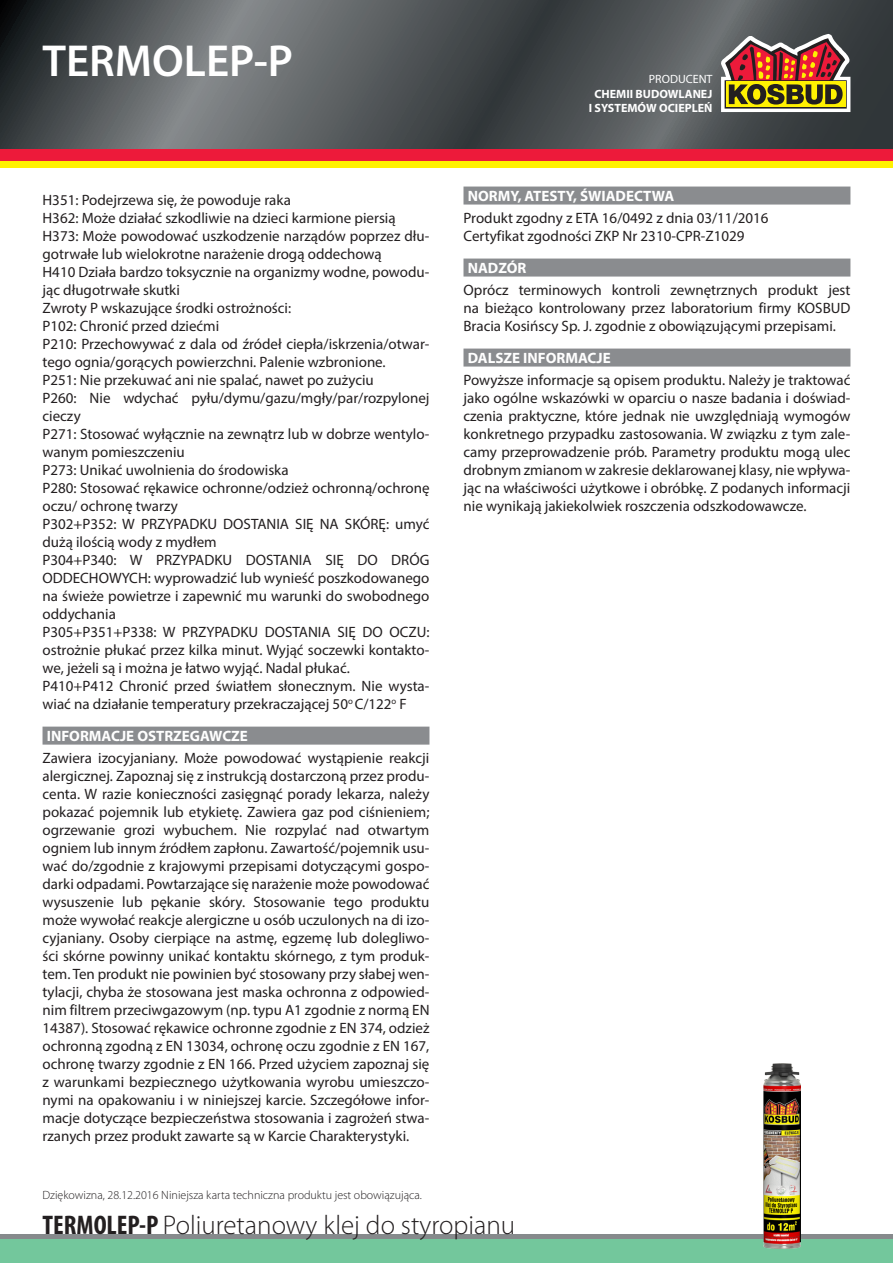
<style>
.page{position:relative;width:893px;height:1263px;background:#fff}
.page>*{position:absolute;margin:0;border:0;box-sizing:border-box;transform-origin:0 0}
.Nazwa{font:600 45px "Myriad Pro";color:#fff}
.t1{font:300 27px "Myriad Pro";color:#231f20}
.Tekst{font:15px/18px "Myriad Pro";color:#231f20}
.Wyroznienie{font:700 15px "Myriad Pro";color:#fff}
.Uwagi{font:300 12px "Myriad Pro";color:#231f20}
.t2{font:700 12px/14.4px "Myriad Pro";color:#fff;text-align:right}
.s1{font-weight:400}
.s2{font-weight:700;font-stretch:condensed}
</style>
<div class="page">
<div style="left:43px;top:727px;width:386px;height:18px;background:#8a8c8f"></div>
<div style="left:463px;top:187px;width:387px;height:18px;background:#8a8c8f"></div>
<div style="left:463px;top:259px;width:387px;height:18px;background:#8a8c8f"></div>
<div style="left:463px;top:349px;width:387px;height:18px;background:#8a8c8f"></div>
<div style="left:0;top:1237px;width:893px;height:26px;background:#73c79c"></div>
<hr style="left:0;top:1234px;width:893px;height:4px;background:#868a8c">
<svg style="left:0;top:0;width:893px;height:149px;background:#515658"></svg>
<svg style="left:717px;top:31px;width:136px;height:83px;background:#966c4a"></svg>
<div style="left:0;top:149px;width:893px;height:13px;background:#ed1a3a"></div>
<div style="left:0;top:162px;width:893px;height:6px;background:#fff101"></div>
<img style="left:763px;top:1063px;width:37px;height:185px">
<p class="Nazwa" style="left:43px;top:33px;width:252px">TERMOLEP-P</p>
<p class="Tekst" style="left:43px;top:190px;width:250px">H351: Podejrzewa się, że powoduje raka</p>
<p class="Tekst" style="left:43px;top:208px;width:355px">H362: Może działać szkodliwie na dzieci karmione piersią</p>
<p class="Tekst" style="left:43px;top:226px;width:388px">H373: Może powodować uszkodzenie narządów poprzez dłu&shy;gotrwałe lub wielokrotne narażenie drogą oddechową</p>
<p class="Tekst" style="left:43px;top:262px;width:388px">H410 Działa bardzo toksycznie na organizmy wodne, powodu&shy;jąc długotrwałe skutki</p>
<p class="Tekst" style="left:43px;top:298px;width:250px">Zwroty P wskazujące środki ostrożności:</p>
<p class="Tekst" style="left:43px;top:316px;width:178px">P102: Chronić przed dziećmi</p>
<p class="Tekst" style="left:43px;top:334px;width:388px">P210: Przechowywać z dala od źródeł ciepła/iskrzenia/otwar&shy;tego ognia/gorących powierzchni. Palenie wzbronione.</p>
<p class="Tekst" style="left:43px;top:370px;width:333px">P251: Nie przekuwać ani nie spalać, nawet po zużyciu</p>
<p class="Tekst" style="left:43px;top:388px;width:388px">P260: Nie wdychać pyłu/dymu/gazu/mgły/par/rozpylonej cieczy</p>
<p class="Tekst" style="left:43px;top:424px;width:388px">P271: Stosować wyłącznie na zewnątrz lub w dobrze wentylo&shy;wanym pomieszczeniu</p>
<p class="Tekst" style="left:43px;top:460px;width:248px">P273: Unikać uwolnienia do środowiska</p>
<p class="Tekst" style="left:43px;top:478px;width:388px">P280: Stosować rękawice ochronne/odzież ochronną/ochronę oczu/ ochronę twarzy</p>
<p class="Tekst" style="left:43px;top:514px;width:388px">P302+P352: W PRZYPADKU DOSTANIA SIĘ NA SKÓRĘ: umyć dużą ilością wody z mydłem</p>
<p class="Tekst" style="left:43px;top:550px;width:388px;text-align:justify">P304+P340: W PRZYPADKU DOSTANIA SIĘ DO DRÓG ODDECHOWYCH: wyprowadzić lub wynieść poszkodowanego na świeże powietrze i zapewnić mu warunki do swobodnego oddychania</p>
<p class="Tekst" style="left:43px;top:622px;width:388px;text-align:justify">P305+P351+P338: W PRZYPADKU DOSTANIA SIĘ DO OCZU: ostrożnie płukać przez kilka minut. Wyjąć soczewki kontakto&shy;we, jeżeli są i można je łatwo wyjąć. Nadal płukać.</p>
<p class="Tekst" style="left:43px;top:676px;width:388px">P410+P412 Chronić przed światłem słonecznym. Nie wysta&shy;wiać na działanie temperatury przekraczającej 50<sup>o</sup> C/122<sup>o</sup> F</p>
<p class="Wyroznienie" style="left:47px;top:726px;width:203px">INFORMACJE OSTRZEGAWCZE</p>
<p class="Tekst" style="left:43px;top:748px;width:388px;text-align:justify">Zawiera izocyjaniany. Może powodować wystąpienie reakcji alergicznej. Zapoznaj się z instrukcją dostarczoną przez produ&shy;centa. W razie konieczności zasięgnąć porady lekarza, należy pokazać pojemnik lub etykietę. Zawiera gaz pod ciśnieniem; ogrzewanie grozi wybuchem. Nie rozpylać nad otwartym ogniem lub innym źródłem zapłonu. Zawartość/pojemnik usu&shy;wać do/zgodnie z krajowymi przepisami dotyczącymi gospo&shy;darki odpadami. Powtarzające się narażenie może powodować</p>
<p class="Tekst" style="left:43px;top:892px;width:388px;text-align:justify">wysuszenie lub pękanie skóry. Stosowanie tego produktu może wywołać reakcje alergiczne u osób uczulonych na di izo&shy;cyjaniany. Osoby cierpiące na astmę, egzemę lub dolegliwo&shy;ści skórne powinny unikać kontaktu skórnego, z tym produk&shy;tem. Ten produkt nie powinien być stosowany przy słabej wen&shy;tylacji, chyba że stosowana jest maska ochronna z odpowied&shy;nim filtrem przeciwgazowym (np. typu A1 zgodnie z normą EN 14387). Stosować rękawice ochronne zgodnie z EN 374, odzież</p>
<p class="Tekst" style="left:43px;top:1036px;width:388px;text-align:justify">ochronną zgodną z EN 13034, ochronę oczu zgodnie z EN 167, ochronę twarzy zgodnie z EN 166. Przed użyciem zapoznaj się z warunkami bezpiecznego użytkowania wyrobu umieszczo&shy;nymi na opakowaniu i w niniejszej karcie. Szczegółowe infor&shy;macje dotyczące bezpieczeństwa stosowania i zagrożeń stwa&shy;rzanych przez produkt zawarte są w Karcie Charakterystyki.</p>
<p class="Uwagi" style="left:43px;top:1188px;width:381px">Dziękowizna, 28.12.2016 Niniejsza karta techniczna produktu jest obowiązująca.</p>
<p class="t2" style="left:589px;top:72px;width:125px"><span class="s1">PRODUCENT<br></span>CHEMII BUDOWLANEJ<br>I SYSTEMÓW OCIEPLEŃ</p>
<p class="Wyroznienie" style="left:468px;top:186px;width:208px">NORMY, ATESTY, ŚWIADECTWA</p>
<p class="Tekst" style="left:463px;top:208px;width:307px">Produkt zgodny z ETA 16/0492 z dnia 03/11/2016</p>
<p class="Tekst" style="left:463px;top:226px;width:283px">Certyfikat zgodności ZKP Nr 2310-CPR-Z1029</p>
<p class="Wyroznienie" style="left:468px;top:258px;width:60px">NADZÓR</p>
<p class="Tekst" style="left:463px;top:280px;width:388px;text-align:justify">Oprócz terminowych kontroli zewnętrznych produkt jest na bieżąco kontrolowany przez laboratorium firmy KOSBUD Bracia Kosińscy Sp. J. zgodnie z obowiązującymi przepisami.</p>
<p class="Wyroznienie" style="left:468px;top:348px;width:145px">DALSZE INFORMACJE</p>
<p class="Tekst" style="left:463px;top:370px;width:388px;text-align:justify">Powyższe informacje są opisem produktu. Należy je traktować jako ogólne wskazówki w oparciu o nasze badania i doświad&shy;czenia praktyczne, które jednak nie uwzględniają wymogów konkretnego przypadku zastosowania. W związku z tym zale&shy;camy przeprowadzenie prób. Parametry produktu mogą ulec drobnym zmianom w zakresie deklarowanej klasy, nie wpływa&shy;jąc na właściwości użytkowe i obróbkę. Z podanych informacji nie wynikają jakiekolwiek roszczenia odszkodowawcze.</p>
<p class="t1" style="left:43px;top:1209px;width:474px"><span class="s2">TERMOLEP-P</span> Poliuretanowy klej do styropianu</p>
</div>
